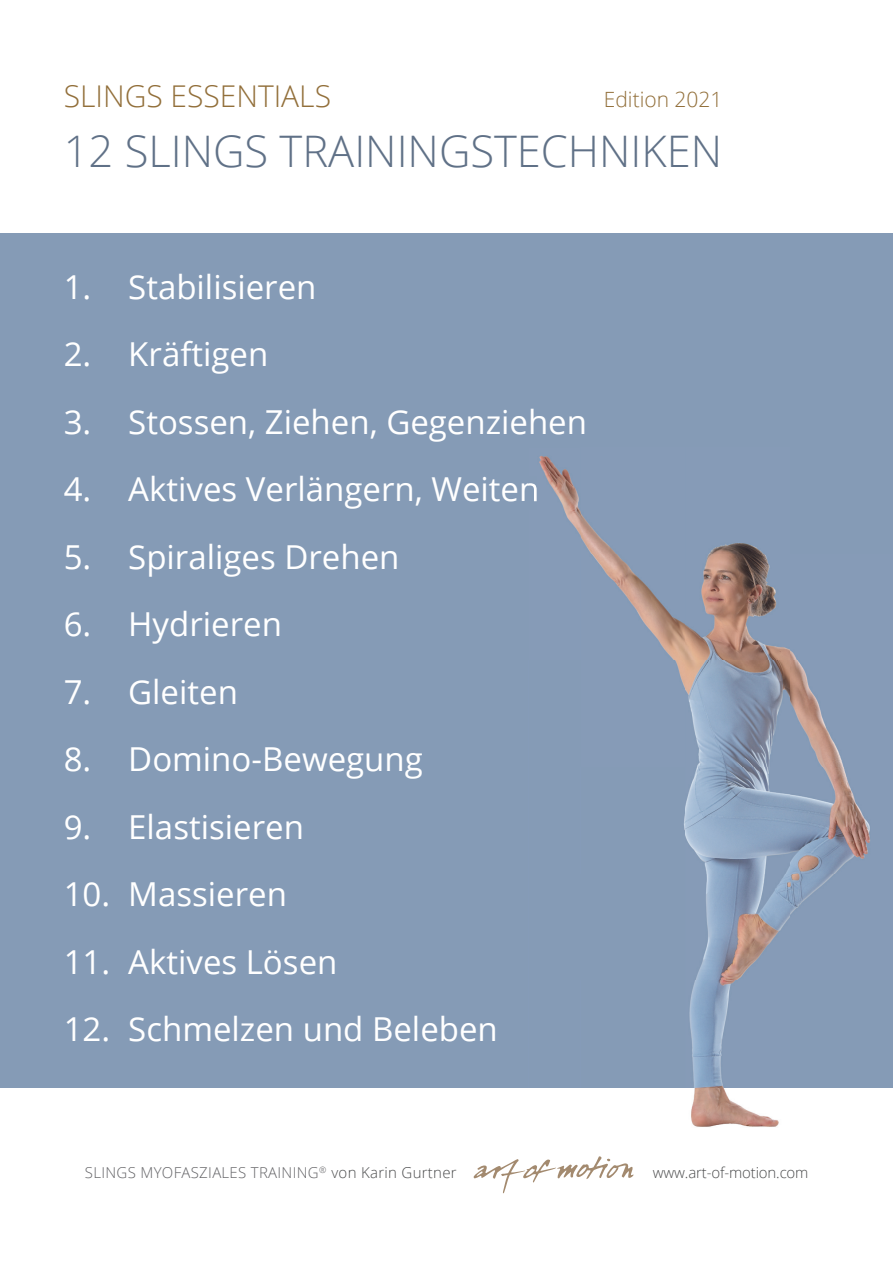
<style>
.page{position:relative;width:893px;height:1263px;background:#fff}
.page>*{position:absolute;margin:0;border:0;box-sizing:border-box;transform-origin:0 0}
.t1{font:300 43.5px "Open Sans";color:#607187}
.t2{font:33px "Open Sans";color:#fff}
.t3{font:300 30px "Open Sans";color:#926f3a}
.t4{font:300 21px "Open Sans";color:#926f3a}
.t5{font:300 15px "Open Sans";letter-spacing:.02em;color:#636366}
.t6{font:300 15px "Open Sans";letter-spacing:-.01em;color:#4b4c4d}
.s1{color:#4b4c4d}
</style>
<div class="page">
<div style="left:0;top:234px;width:893px;height:853px;background:#859bb6"></div>
<img style="left:529px;top:456px;width:364px;height:671px">
<img style="left:529px;top:476px;width:8px;height:33px">
<svg style="left:474px;top:1156px;width:159px;height:37px"></svg>
<p class="t3" style="left:64px;top:76px;width:269px">SLINGS ESSENTIALS</p>
<p class="t4" style="left:604px;top:85px;width:120px">Edition 2021</p>
<h1 class="t1" style="left:64px;top:122px;width:660px">12 SLINGS TRAININGSTECHNIKEN</h1>
<p class="t2" style="left:64px;top:264px;width:254px">1. Stabilisieren</p>
<p class="t2" style="left:64px;top:332px;width:206px">2. Kräftigen</p>
<p class="t2" style="left:64px;top:399px;width:525px">3. Stossen, Ziehen, Gegenziehen</p>
<p class="t2" style="left:64px;top:467px;width:477px">4. Aktives Verlängern, Weiten</p>
<p class="t2" style="left:64px;top:534px;width:337px">5. Spiraliges Drehen</p>
<p class="t2" style="left:64px;top:602px;width:220px">6. Hydrieren</p>
<p class="t2" style="left:64px;top:669px;width:176px">7. Gleiten</p>
<p class="t2" style="left:64px;top:736px;width:361px">8. Domino-Bewegung</p>
<p class="t2" style="left:64px;top:804px;width:242px">9. Elastisieren</p>
<p class="t2" style="left:64px;top:871px;width:225px">10. Massieren</p>
<p class="t2" style="left:64px;top:939px;width:275px">11. Aktives Lösen</p>
<p class="t2" style="left:64px;top:1006px;width:436px">12. Schmelzen und Beleben</p>
<p class="t5" style="left:85px;top:1162px;width:373px">SLINGS MYOFASZIALES TRAINING<sup>®</sup> <span class="s1">von Karin Gurtner</span></p>
<p class="t6" style="left:653px;top:1162px;width:157px">www.art-of-motion.com</p>
</div>
